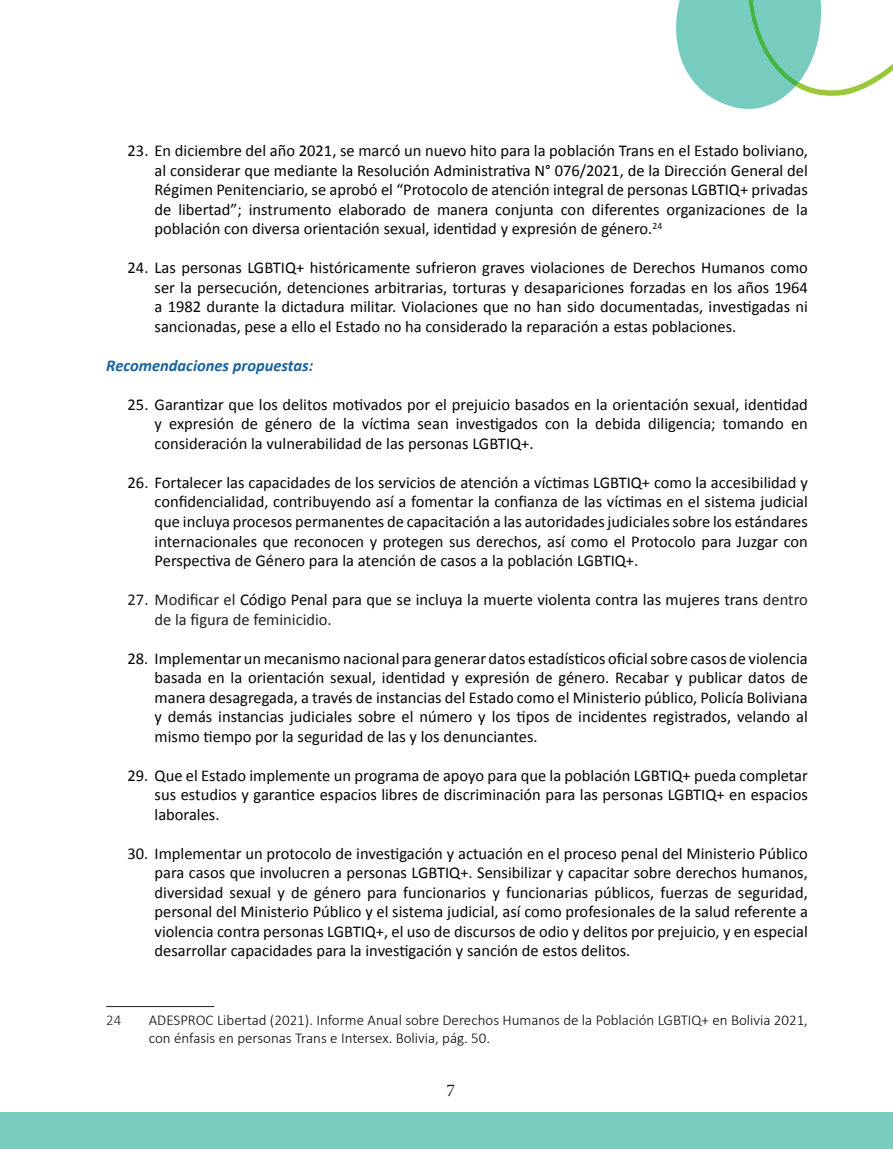
<style>
.page{position:relative;width:893px;height:1149px;background:#fff}
.page>*{position:absolute;margin:0;border:0;box-sizing:border-box;transform-origin:0 0}
.t1{font:18px "Minion Pro";color:#231f20}
.t2{font:16.5px/19.5px "Calibri";color:#040503;text-align:justify}
.t3{font:italic 700 16.5px "Calibri";color:#16629f}
.t4{font:300 15px/18px "Calibri";color:#040503}
.t5{font:300 15px "Calibri";color:#231f20}
.s1{color:#231f20}
</style>
<div class="page">
<div style="left:0;top:1112px;width:893px;height:36px;background:#78cbbf"></div>
<svg style="left:676px;top:0;width:217px;height:109px"></svg>
<hr style="left:106px;top:1005px;width:108px;height:1px;background:#231f20">
<p class="t2" style="left:155px;top:140px;width:655px;text-indent:-27px">23. En diciembre del año 2021, se marcó un nuevo hito para la población Trans en el Estado boliviano, al considerar que mediante la Resolución Administrativa N° 076/2021, de la Dirección General del Régimen Penitenciario, se aprobó el “Protocolo de atención integral de personas LGBTIQ+ privadas de libertad”; instrumento elaborado de manera conjunta con diferentes organizaciones de la población con diversa orientación sexual, identidad y expresión de género.<sup>24</sup></p>
<p class="t2" style="left:155px;top:257px;width:655px;text-indent:-27px">24. Las personas LGBTIQ+ históricamente sufrieron graves violaciones de Derechos Humanos como ser la persecución, detenciones arbitrarias, torturas y desapariciones forzadas en los años 1964 a 1982 durante la dictadura militar. Violaciones que no han sido documentadas, investigadas ni sancionadas, pese a ello el Estado no ha considerado la reparación a estas poblaciones.</p>
<p class="t3" style="left:106px;top:353px;width:208px">Recomendaciones propuestas:</p>
<p class="t2" style="left:155px;top:394px;width:655px;text-indent:-27px">25. Garantizar que los delitos motivados por el prejuicio basados en la orientación sexual, identidad y expresión de género de la víctima sean investigados con la debida diligencia; tomando en consideración la vulnerabilidad de las personas LGBTIQ+.</p>
<p class="t2" style="left:155px;top:472px;width:655px;text-indent:-27px">26. Fortalecer las capacidades de los servicios de atención a víctimas LGBTIQ+ como la accesibilidad y confidencialidad, contribuyendo así a fomentar la confianza de las víctimas en el sistema judicial que incluya procesos permanentes de capacitación a las autoridades judiciales sobre los estándares internacionales que reconocen y protegen sus derechos, así como el Protocolo para Juzgar con Perspectiva de Género para la atención de casos a la población LGBTIQ+.</p>
<p class="t2" style="left:155px;top:589px;width:655px;text-indent:-27px"><span class="s1">27. Modificar el</span> Código Penal para que se incluya la muerte violenta contra las mujeres trans <span class="s1">dentro de la figura de feminicidio.</span></p>
<p class="t2" style="left:155px;top:647px;width:655px;text-indent:-27px">28. Implementar un mecanismo nacional para generar datos estadísticos oficial sobre casos de violencia basada en la orientación sexual, identidad y expresión de género. Recabar y publicar datos de manera desagregada, a través de instancias del Estado como el Ministerio público, Policía Boliviana y demás instancias judiciales sobre el número y los tipos de incidentes registrados, velando al mismo tiempo por la seguridad de las y los denunciantes.</p>
<p class="t2" style="left:155px;top:764px;width:655px;text-indent:-27px">29. Que el Estado implemente un programa de apoyo para que la población LGBTIQ+ pueda completar sus estudios y garantice espacios libres de discriminación para las personas LGBTIQ+ en espacios laborales.</p>
<p class="t2" style="left:155px;top:842px;width:655px;text-indent:-27px">30. Implementar un protocolo de investigación y actuación en el proceso penal del Ministerio Público para casos que involucren a personas LGBTIQ+. Sensibilizar y capacitar sobre derechos humanos, diversidad sexual y de género para funcionarios y funcionarias públicos, fuerzas de seguridad, personal del Ministerio Público y el sistema judicial, así como profesionales de la salud referente a violencia contra personas LGBTIQ+, el uso de discursos de odio y delitos por prejuicio, y en especial desarrollar capacidades para la investigación y sanción de estos delitos.</p>
<p class="t5" style="left:106px;top:1009px;width:17px">24</p>
<p class="t4" style="left:149px;top:1010px;width:661px">ADESPROC Libertad (2021). Informe Anual sobre Derechos Humanos de la Población LGBTIQ+ en Bolivia 2021, con énfasis en personas Trans e Intersex. Bolivia, pág. 50.</p>
<p class="t1" style="left:446px;top:1077px;width:10px">7</p>
</div>
